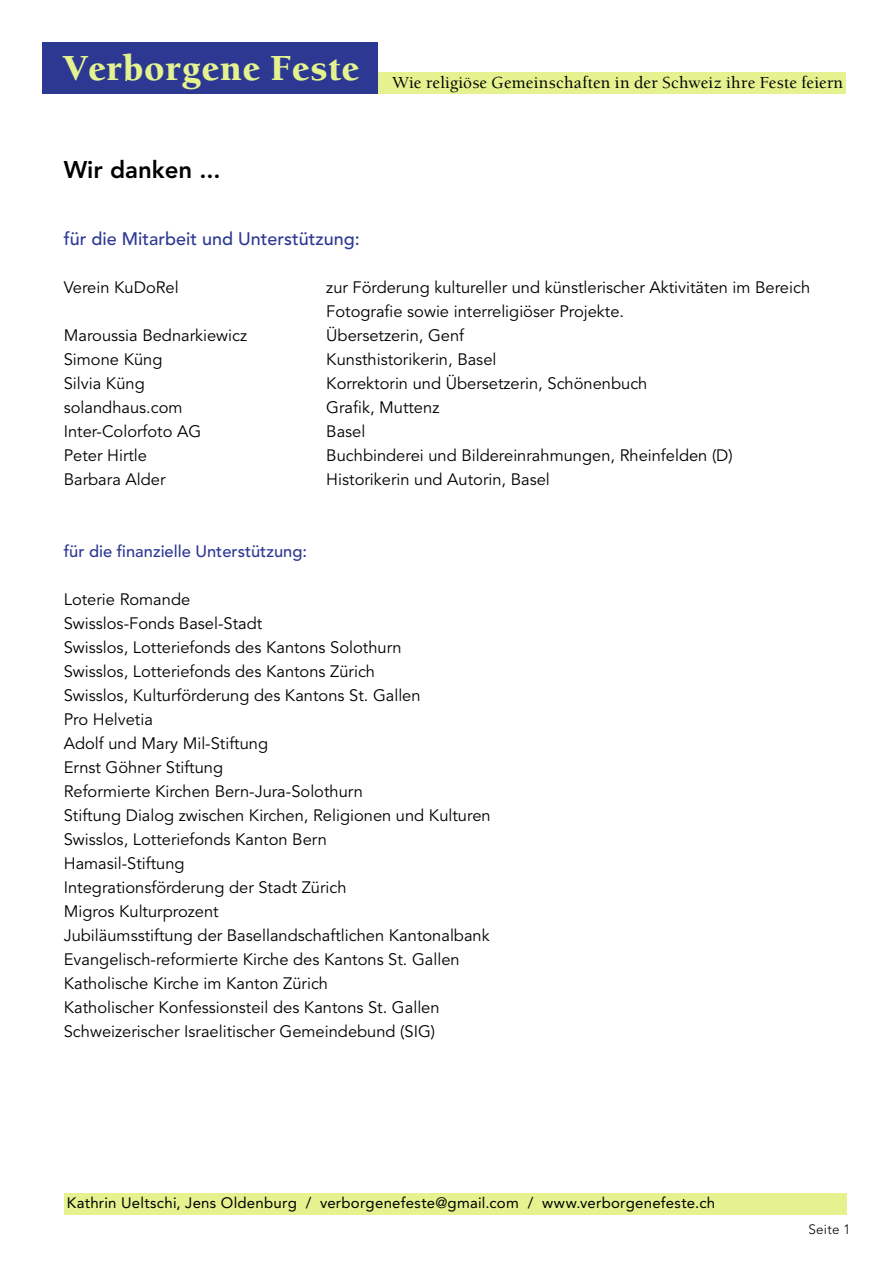
<style>
.page{position:relative;width:893px;height:1263px;background:#fff}
.page>*{position:absolute;margin:0;border:0;box-sizing:border-box;transform-origin:0 0}
.t1{font:900 36px "Berkeley Old Style Itc T";letter-spacing:.02em;color:#e4f28f}
.t2{font:800 24px "Avenir";color:#000}
.t3{font:500 18px "Avenir";color:#2d3892}
.t4{font:16.5px/24px "Avenir";color:#000}
.t5{font:500 16.5px "Berkeley Old Style Itc T";letter-spacing:.015em;color:#000}
.t6{font:500 16.5px "Avenir";color:#2d3892}
.t7{font:15px "Avenir";letter-spacing:.015em;color:#000}
.t8{font:300 13.5px "Avenir";letter-spacing:.02em;color:#000}
</style>
<div class="page">
<div style="left:64px;top:1193px;width:782px;height:21px;background:#e4f28f"></div>
<div style="left:43px;top:72px;width:803px;height:22px;background:#e4f28f"></div>
<div style="left:43px;top:43px;width:335px;height:51px;background:#2d3892"></div>
<h1 class="t1" style="left:64px;top:47px;width:297px">Verborgene Feste</h1>
<h2 class="t2" style="left:64px;top:155px;width:158px">Wir danken ...</h2>
<p class="t5" style="left:393px;top:73px;width:452px">Wie religiöse Gemeinschaften in der Schweiz ihre Feste feiern</p>
<p class="t3" style="left:64px;top:228px;width:297px">für die Mitarbeit und Unterstützung:</p>
<p class="t4" style="left:64px;top:276px;width:116px">Verein KuDoRel</p>
<p class="t4" style="left:326px;top:276px;width:485px">zur Förderung kultureller und künstlerischer Aktivitäten im Bereich<br>Fotografie sowie interreligiöser Projekte.</p>
<p class="t4" style="left:64px;top:324px;width:185px">Maroussia Bednarkiewicz</p>
<p class="t4" style="left:326px;top:324px;width:139px">Übersetzerin, Genf</p>
<p class="t4" style="left:64px;top:348px;width:100px">Simone Küng</p>
<p class="t4" style="left:326px;top:348px;width:172px">Kunsthistorikerin, Basel</p>
<p class="t4" style="left:64px;top:372px;width:82px">Silvia Küng</p>
<p class="t4" style="left:326px;top:372px;width:323px">Korrektorin und Übersetzerin, Schönenbuch</p>
<p class="t4" style="left:64px;top:396px;width:120px">solandhaus.com</p>
<p class="t4" style="left:326px;top:396px;width:115px">Grafik, Muttenz</p>
<p class="t4" style="left:64px;top:420px;width:139px">Inter-Colorfoto AG</p>
<p class="t4" style="left:326px;top:420px;width:41px">Basel</p>
<p class="t4" style="left:64px;top:444px;width:85px">Peter Hirtle</p>
<p class="t4" style="left:326px;top:444px;width:408px">Buchbinderei und Bildereinrahmungen, Rheinfelden (D)</p>
<p class="t4" style="left:64px;top:468px;width:103px">Barbara Alder</p>
<p class="t4" style="left:326px;top:468px;width:225px">Historikerin und Autorin, Basel</p>
<p class="t6" style="left:64px;top:542px;width:245px">für die finanzielle Unterstützung:</p>
<p class="t4" style="left:64px;top:588px;width:428px">Loterie Romande<br>Swisslos-Fonds Basel-Stadt<br>Swisslos, Lotteriefonds des Kantons Solothurn<br>Swisslos, Lotteriefonds des Kantons Zürich<br>Swisslos, Kulturförderung des Kantons St. Gallen<br>Pro Helvetia<br>Adolf und Mary Mil-Stiftung<br>Ernst Göhner Stiftung<br>Reformierte Kirchen Bern-Jura-Solothurn<br>Stiftung Dialog zwischen Kirchen, Religionen und Kulturen Swisslos, Lotteriefonds Kanton Bern<br>Hamasil-Stiftung<br>Integrationsförderung der Stadt Zürich<br>Migros Kulturprozent<br>Jubiläumsstiftung der Basellandschaftlichen Kantonalbank Evangelisch-reformierte Kirche des Kantons St. Gallen Katholische Kirche im Kanton Zürich<br>Katholischer Konfessionsteil des Kantons St. Gallen Schweizerischer Israelitischer Gemeindebund (SIG)</p>
<p class="t7" style="left:67px;top:1194px;width:650px">Kathrin Ueltschi, Jens Oldenburg / verborgenefeste@gmail.com / www.verborgenefeste.ch</p>
<p class="t8" style="left:808px;top:1221px;width:44px">Seite 1</p>
</div>
